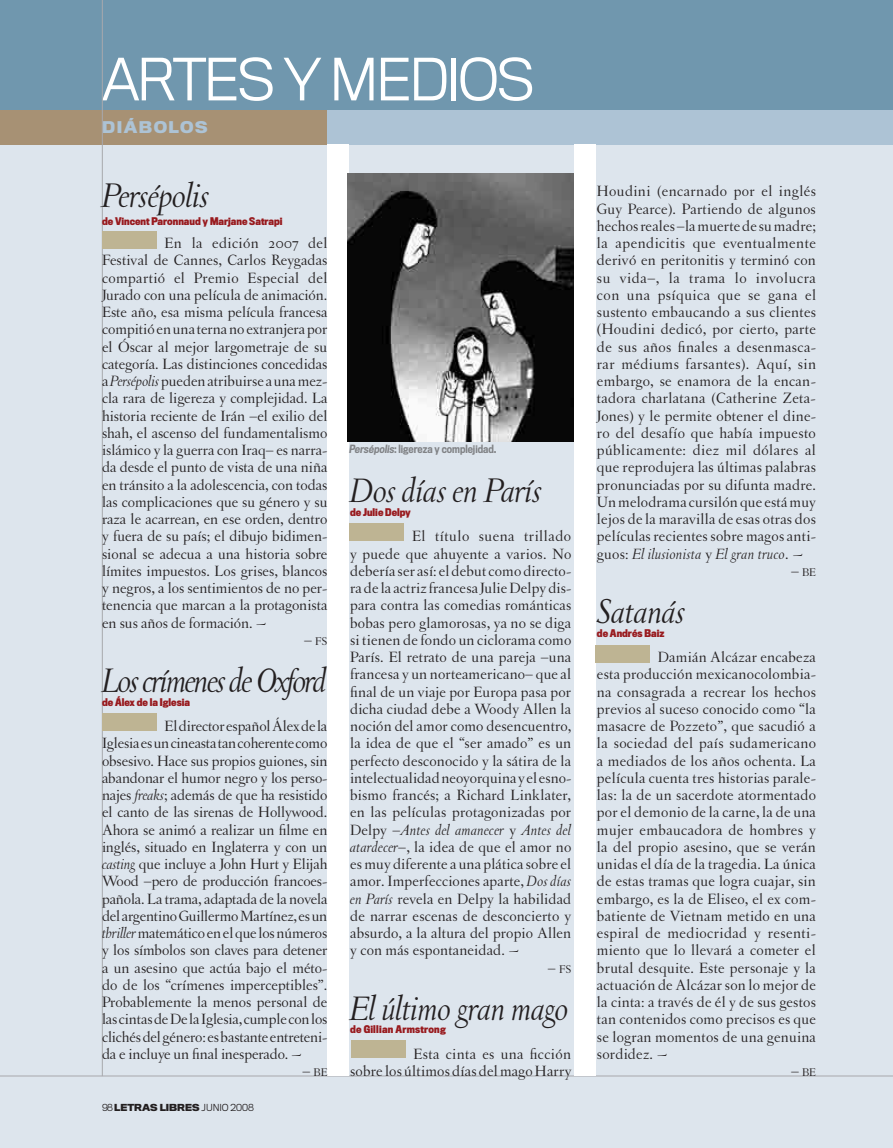
<style>
.page{position:relative;width:893px;height:1148px;background:#fff}
.page>*{position:absolute;margin:0;border:0;box-sizing:border-box;transform-origin:0 0}
.t1{font:300 54px "Titling Gothic FB Normal";letter-spacing:-.05em;color:#fff}
.t2{font:italic 36px "Letras Oldstyle";letter-spacing:-.015em;color:#231f20}
.t3{font:italic 36px "Letras Oldstyle";letter-spacing:-.05em;color:#231f20}
.t4{font:15.75px/17.2px "Letras Oldstyle";letter-spacing:.01em;color:#231f20;text-align:justify}
.t5{font:700 15px "Titling Gothic FB Normal";letter-spacing:.1em;color:#adc3d5}
.t6{font:11.85px "Letras Oldstyle";color:#231f20}
.t7{font:500 10.5px "Titling Gothic FB Cond";color:#808285}
.t8{font:700 9.75px "Titling Gothic FB Cond";color:#981a1e}
.t9{font:700 9.75px "Titling Gothic FB Cond";letter-spacing:.02em;color:#981a1e}
.t10{font:700 9px "Titling Gothic FB Normal";color:#231f20}
.s1{font-style:italic}
.s2{font-size:15.75px}
.s3{font-weight:300}
</style>
<div class="page">
<div style="left:0;top:145px;width:893px;height:1003px;background:#dde5ed"></div>
<div style="left:0;top:0;width:893px;height:110px;background:#7097ae"></div>
<div style="left:0;top:110px;width:327px;height:35px;background:#a79174"></div>
<div style="left:327px;top:110px;width:566px;height:35px;background:#adc3d5"></div>
<hr style="left:0;top:1076px;width:893px;height:1px;background:#a8a9ad">
<hr style="left:102px;top:0;width:1px;height:1076px;background:#a8a9ad">
<div style="left:574px;top:145px;width:21px;height:931px;background:#fff"></div>
<div style="left:327px;top:145px;width:22px;height:931px;background:#fff"></div>
<div style="left:102px;top:231px;width:54px;height:18px;background:#beb493"></div>
<img style="left:348px;top:173px;width:225px;height:268px">
<div style="left:102px;top:713px;width:54px;height:17px;background:#beb493"></div>
<div style="left:349px;top:523px;width:54px;height:18px;background:#beb493"></div>
<div style="left:351px;top:1040px;width:54px;height:17px;background:#beb493"></div>
<div style="left:595px;top:645px;width:54px;height:17px;background:#beb493"></div>
<h1 class="t1" style="left:102px;top:48px;width:435px">ARTES Y MEDIOS</h1>
<p class="t5" style="left:102px;top:118px;width:107px">DIÁBOLOS</p>
<h2 class="t2" style="left:102px;top:176px;width:109px">Persépolis</h2>
<p class="t8" style="left:102px;top:215px;width:182px">de Vincent Paronnaud y Marjane Satrapi</p>
<p class="t4" style="left:102px;top:234px;width:227px;text-indent:63px">En la edición 2007 del Festival de Cannes, Carlos Reygadas compartió el Premio Especial del Jurado con una película de animación.<br>Este año, esa misma película francesa compitió en una terna no extranjera por el Óscar al mejor largometraje de su categoría. Las distinciones concedidas a <span class="s1">Persépolis</span> pueden atribuirse a una mez&shy;cla rara de ligereza y complejidad. La historia reciente de Irán –el exilio del shah, el ascenso del fundamentalismo islámico y la guerra con Iraq– es narra&shy;da desde el punto de vista de una niña en tránsito a la adolescencia, con todas las complicaciones que su género y su raza le acarrean, en ese orden, dentro y fuera de su país; el dibujo bidimen&shy;sional se adecua a una historia sobre límites impuestos. Los grises, blancos y negros, a los sentimientos de no per&shy;tenencia que marcan a la protagonista en sus años de formación. ~</p>
<p class="t6" style="left:304px;top:634px;width:25px"><span class="s2">–</span> FS</p>
<h2 class="t3" style="left:102px;top:661px;width:227px">Los crímenes de Oxford</h2>
<p class="t8" style="left:102px;top:696px;width:90px">de Álex de la Iglesia</p>
<p class="t4" style="left:102px;top:717px;width:227px;text-indent:63px">El director español Álex de la Iglesia es un cineasta tan coherente como obsesivo. Hace sus propios guiones, sin abandonar el humor negro y los perso&shy;najes <span class="s1">freaks</span>; además de que ha resistido el canto de las sirenas de Hollywood.<br>Ahora se animó a realizar un filme en inglés, situado en Inglaterra y con un <span class="s1">casting</span> que incluye a John Hurt y Elijah Wood –pero de producción francoes&shy;pañola. La trama, adaptada de la novela del argentino Guillermo Martínez, es un <span class="s1">thriller</span> matemático en el que los números y los símbolos son claves para detener a un asesino que actúa bajo el méto&shy;do de los “crímenes imperceptibles”.<br>Probablemente la menos personal de las cintas de De la Iglesia, cumple con los clichés del género: es bastante entreteni&shy;da e incluye un final inesperado. ~</p>
<p class="t6" style="left:303px;top:1066px;width:26px"><span class="s2">–</span> BE</p>
<p class="t10" style="left:102px;top:1101px;width:153px"><span class="s3">98</span> LETRAS LIBRES <span class="s3">JUNIO 2008</span></p>
<p class="t7" style="left:349px;top:443px;width:149px">Persépolis: ligereza y complejidad.</p>
<h2 class="t2" style="left:350px;top:471px;width:193px">Dos días en París</h2>
<p class="t8" style="left:350px;top:506px;width:62px">de Julie Delpy</p>
<p class="t4" style="left:350px;top:528px;width:223px;text-indent:62px">El título suena trillado y puede que ahuyente a varios. No debería ser así: el debut como directo&shy;ra de la actriz francesa Julie Delpy dis&shy;para contra las comedias románticas bobas pero glamorosas, ya no se diga si tienen de fondo un ciclorama como París. El retrato de una pareja –una francesa y un norteamericano– que al final de un viaje por Europa pasa por dicha ciudad debe a Woody Allen la noción del amor como desencuentro, la idea de que el “ser amado” es un perfecto desconocido y la sátira de la intelectualidad neoyorquina y el esno&shy;bismo francés; a Richard Linklater, en las películas protagonizadas por Delpy –<span class="s1">Antes del amanecer</span> y <span class="s1">Antes del atardecer</span>–, la idea de que el amor no es muy diferente a una plática sobre el amor. Imperfecciones aparte, <span class="s1">Dos días en París</span> revela en Delpy la habilidad de narrar escenas de desconcierto y absurdo, a la altura del propio Allen y con más espontaneidad. ~</p>
<p class="t6" style="left:548px;top:962px;width:25px"><span class="s2">–</span> FS</p>
<h2 class="t2" style="left:350px;top:989px;width:220px">El último gran mago</h2>
<p class="t9" style="left:350px;top:1024px;width:97px">de Gillian Armstrong</p>
<p class="t4" style="left:350px;top:1045px;width:223px;text-align:right">Esta cinta es una ficción<br>sobre los últimos días del mago Harry</p>
<p class="t4" style="left:597px;top:183px;width:221px">Houdini (encarnado por el inglés Guy Pearce). Partiendo de algunos hechos reales –la muerte de su madre; la apendicitis que eventualmente derivó en peritonitis y terminó con su vida–, la trama lo involucra con una psíquica que se gana el sustento embaucando a sus clientes (Houdini dedicó, por cierto, parte de sus años finales a desenmasca&shy;rar médiums farsantes). Aquí, sin embargo, se enamora de la encan&shy;tadora charlatana (Catherine Zeta-Jones) y le permite obtener el dine&shy;ro del desafío que había impuesto públicamente: diez mil dólares al que reprodujera las últimas palabras pronunciadas por su difunta madre.<br>Un melodrama cursilón que está muy lejos de la maravilla de esas otras dos películas recientes sobre magos anti&shy;guos: <span class="s1">El ilusionista</span> y <span class="s1">El gran truco</span>. ~</p>
<p class="t6" style="left:791px;top:565px;width:26px"><span class="s2">–</span> BE</p>
<h2 class="t2" style="left:597px;top:592px;width:90px">Satanás</h2>
<p class="t8" style="left:597px;top:627px;width:69px">de Andrés Baiz</p>
<p class="t4" style="left:597px;top:648px;width:221px;text-indent:61px">Damián Alcázar encabeza esta producción mexicanocolombia&shy;na consagrada a recrear los hechos previos al suceso conocido como “la masacre de Pozzeto”, que sacudió a la sociedad del país sudamericano a mediados de los años ochenta. La película cuenta tres historias parale&shy;las: la de un sacerdote atormentado por el demonio de la carne, la de una mujer embaucadora de hombres y la del propio asesino, que se verán unidas el día de la tragedia. La única de estas tramas que logra cuajar, sin embargo, es la de Eliseo, el ex com&shy;batiente de Vietnam metido en una espiral de mediocridad y resenti&shy;miento que lo llevará a cometer el brutal desquite. Este personaje y la actuación de Alcázar son lo mejor de la cinta: a través de él y de sus gestos tan contenidos como precisos es que se logran momentos de una genuina sordidez. ~</p>
<p class="t6" style="left:791px;top:1066px;width:26px"><span class="s2">–</span> BE</p>
</div>
